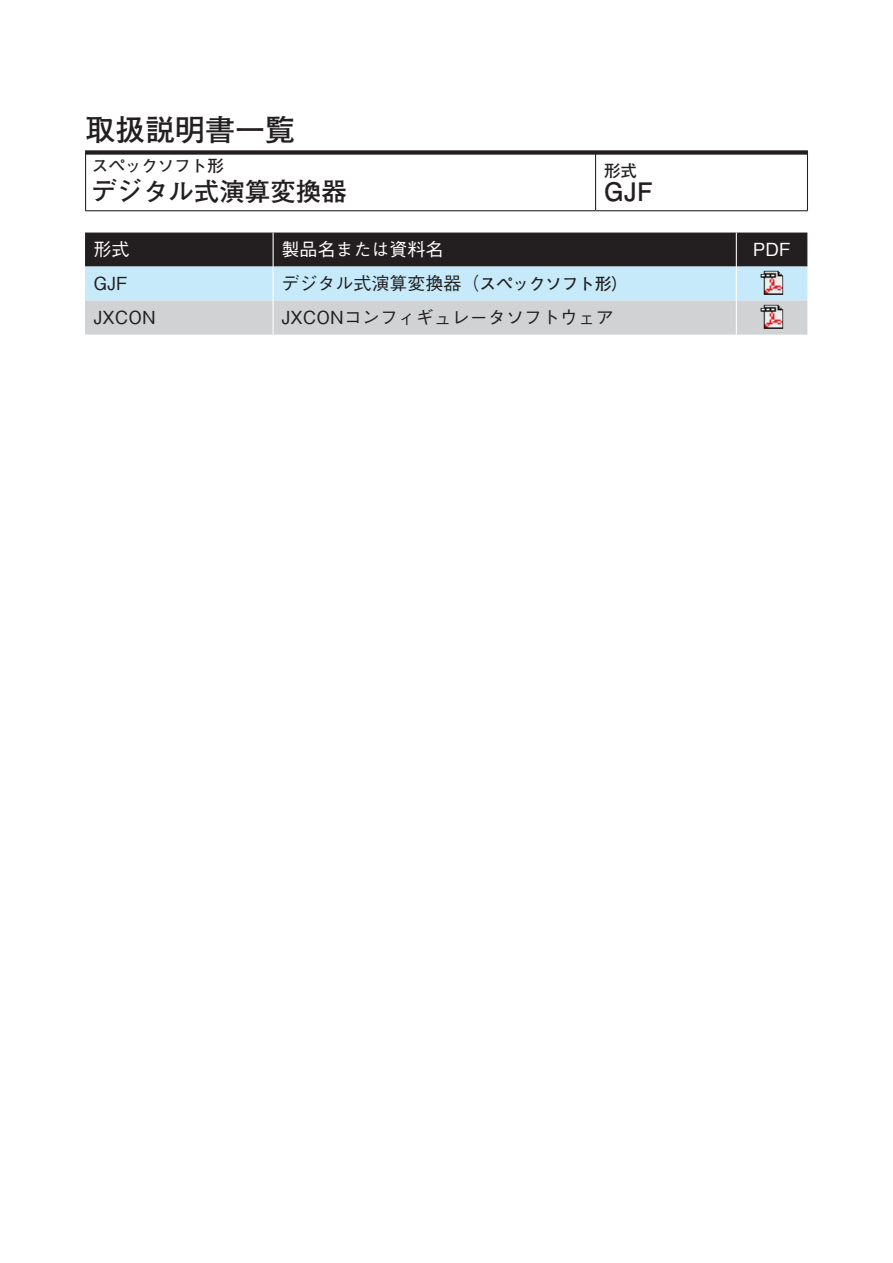
<style>
.page{position:relative;width:893px;height:1263px;background:#fff}
.page>*{position:absolute;margin:0;border:0;box-sizing:border-box;transform-origin:0 0}
.t1{font:700 30px "Futo Go B101 Pro";color:#231f20}
.t2{font:700 25.5px "Futo Go B101 Pro";color:#231f20}
.t3{font:500 18px "Gothic BBB Pro";color:#231f20}
.t4{font:500 18px "Gothic BBB Pro";color:#fff}
.t5{font:700 16.5px "Futo Go B101 Pro";color:#231f20}
.s1{font-family:"Futo Go B101 Pro";font-weight:700;font-size:16.5px}
</style>
<div class="page">
<div style="left:85px;top:150px;width:723px;height:5px;background:#231f20"></div>
<hr style="left:595px;top:154px;width:1px;height:56px;background:#231f20">
<hr style="left:85px;top:154px;width:1px;height:56px;background:#231f20">
<hr style="left:807px;top:154px;width:1px;height:56px;background:#231f20">
<hr style="left:85px;top:210px;width:511px;height:1px;background:#231f20">
<hr style="left:596px;top:210px;width:212px;height:1px;background:#231f20">
<svg style="left:85px;top:233px;width:722px;height:102px;background:#949ea5"></svg>
<hr style="left:273px;top:233px;width:1px;height:34px;background:#fff">
<hr style="left:736px;top:233px;width:1px;height:34px;background:#fff">
<hr style="left:273px;top:267px;width:1px;height:34px;background:#fff">
<hr style="left:736px;top:267px;width:1px;height:34px;background:#fff">
<hr style="left:273px;top:301px;width:1px;height:34px;background:#fff">
<hr style="left:736px;top:301px;width:1px;height:34px;background:#fff">
<img style="left:761px;top:271px;width:22px;height:24px">
<img style="left:761px;top:305px;width:22px;height:24px">
<h1 class="t1" style="left:85px;top:106px;width:211px">取扱説明書一覧</h1>
<p class="t5" style="left:92px;top:153px;width:133px">スペックソフト形</p>
<h2 class="t2" style="left:92px;top:171px;width:256px">デジタル式演算変換器</h2>
<p class="t4" style="left:94px;top:235px;width:37px">形式</p>
<p class="t4" style="left:282px;top:235px;width:163px">製品名または資料名</p>
<p class="t5" style="left:604px;top:157px;width:34px">形式</p>
<h2 class="t2" style="left:604px;top:171px;width:51px">GJF</h2>
<p class="t3" style="left:94px;top:269px;width:36px">GJF</p>
<p class="t3" style="left:94px;top:303px;width:64px">JXCON</p>
<p class="t3" style="left:282px;top:269px;width:348px">デジタル式演算変換器（<span class="s1">スペックソフト形(</span></p>
<p class="t3" style="left:282px;top:303px;width:334px">JXCONコンフィギュレータソフトウェア</p>
<p class="t4" style="left:753px;top:235px;width:39px">PDF</p>
</div>
